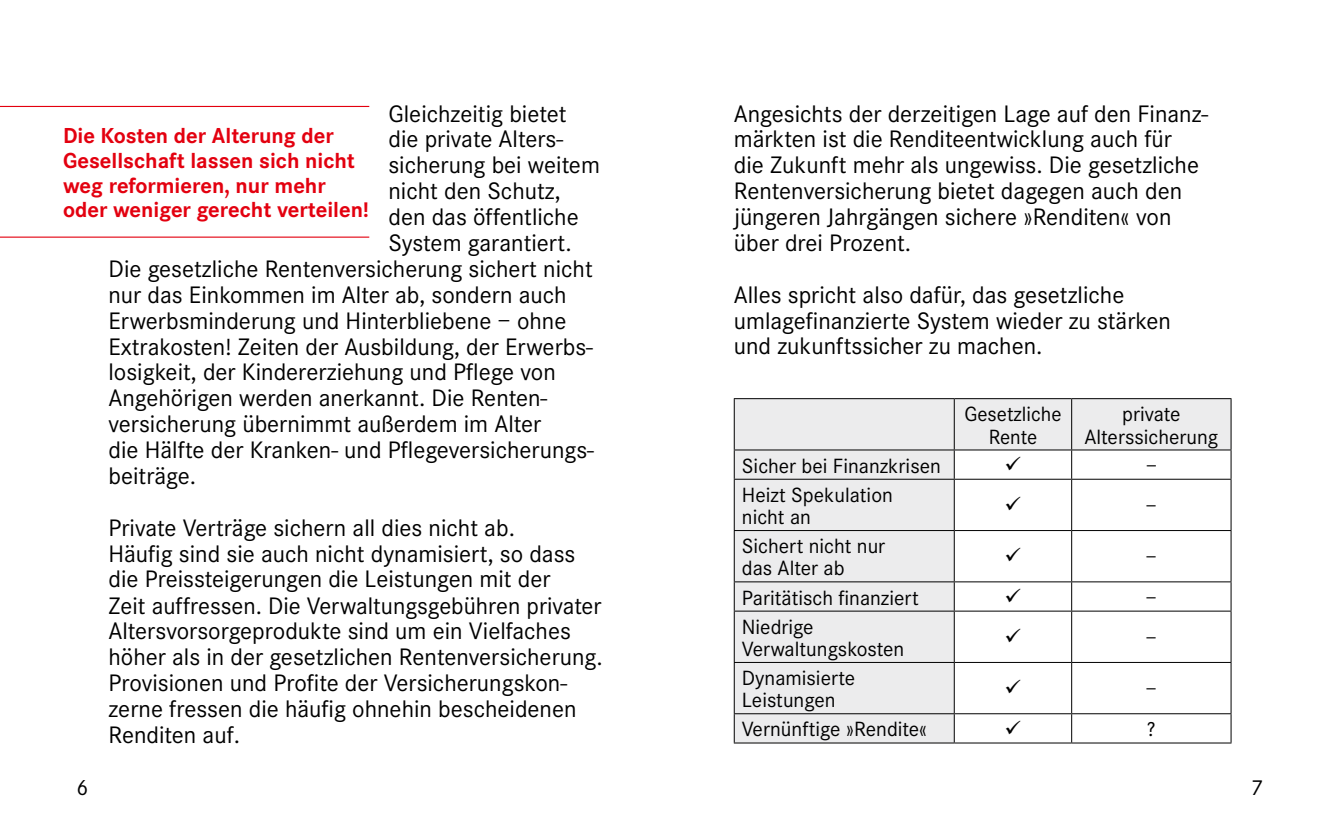
<style>
.page{position:relative;width:1340px;height:836px;background:#fff}
.page>*{position:absolute;margin:0;border:0;box-sizing:border-box;transform-origin:0 0}
.t1{font:24.75px/25.9px "Corporate S";color:#000}
.t2{font:700 22.5px/24.8px "Corporate S";color:#e3000f}
.t3{font:22.5px "Corporate S";color:#000}
.t4{font:21.38px/22.5px "Corporate S";color:#000}
</style>
<div class="page">
<hr style="left:0;top:106px;width:369px;height:1px;background:#e3000f">
<hr style="left:0;top:236px;width:369px;height:2px;background:#e3000f">
<svg style="left:734px;top:399px;width:496px;height:343px;fill:#ececed"></svg>
<hr style="left:733px;top:398px;width:221px;height:1px;background:#000">
<hr style="left:733px;top:399px;width:1px;height:50px;background:#000">
<hr style="left:954px;top:398px;width:117px;height:1px;background:#000">
<hr style="left:953px;top:399px;width:1px;height:50px;background:#000">
<hr style="left:1071px;top:398px;width:160px;height:1px;background:#000">
<hr style="left:1071px;top:399px;width:1px;height:50px;background:#000">
<hr style="left:1230px;top:399px;width:1px;height:50px;background:#000">
<hr style="left:733px;top:449px;width:221px;height:1px;background:#000">
<svg style="left:733px;top:450px;width:1px;height:29px"></svg>
<hr style="left:954px;top:449px;width:117px;height:1px;background:#000">
<svg style="left:953px;top:450px;width:1px;height:29px"></svg>
<hr style="left:1071px;top:449px;width:160px;height:1px;background:#000">
<svg style="left:1071px;top:450px;width:1px;height:29px"></svg>
<svg style="left:1230px;top:450px;width:1px;height:29px"></svg>
<hr style="left:733px;top:479px;width:221px;height:1px;background:#000">
<hr style="left:733px;top:479px;width:1px;height:51px;background:#000">
<hr style="left:954px;top:479px;width:117px;height:1px;background:#000">
<hr style="left:953px;top:479px;width:1px;height:51px;background:#000">
<hr style="left:1071px;top:479px;width:160px;height:1px;background:#000">
<hr style="left:1071px;top:479px;width:1px;height:51px;background:#000">
<hr style="left:1230px;top:479px;width:1px;height:51px;background:#000">
<hr style="left:733px;top:530px;width:221px;height:1px;background:#000">
<hr style="left:733px;top:531px;width:1px;height:50px;background:#000">
<hr style="left:954px;top:530px;width:117px;height:1px;background:#000">
<hr style="left:953px;top:531px;width:1px;height:50px;background:#000">
<hr style="left:1071px;top:530px;width:160px;height:1px;background:#000">
<hr style="left:1071px;top:531px;width:1px;height:50px;background:#000">
<hr style="left:1230px;top:531px;width:1px;height:50px;background:#000">
<hr style="left:733px;top:581px;width:221px;height:1px;background:#000">
<svg style="left:733px;top:582px;width:1px;height:28px"></svg>
<hr style="left:954px;top:581px;width:117px;height:1px;background:#000">
<svg style="left:953px;top:582px;width:1px;height:28px"></svg>
<hr style="left:1071px;top:581px;width:160px;height:1px;background:#000">
<svg style="left:1071px;top:582px;width:1px;height:28px"></svg>
<svg style="left:1230px;top:582px;width:1px;height:28px"></svg>
<hr style="left:733px;top:610px;width:221px;height:1px;background:#000">
<hr style="left:733px;top:611px;width:1px;height:51px;background:#000">
<hr style="left:954px;top:610px;width:117px;height:1px;background:#000">
<hr style="left:953px;top:611px;width:1px;height:51px;background:#000">
<hr style="left:1071px;top:610px;width:160px;height:1px;background:#000">
<hr style="left:1071px;top:611px;width:1px;height:51px;background:#000">
<hr style="left:1230px;top:611px;width:1px;height:51px;background:#000">
<hr style="left:733px;top:662px;width:221px;height:1px;background:#000">
<hr style="left:733px;top:663px;width:1px;height:50px;background:#000">
<hr style="left:954px;top:662px;width:117px;height:1px;background:#000">
<hr style="left:953px;top:663px;width:1px;height:50px;background:#000">
<hr style="left:1071px;top:662px;width:160px;height:1px;background:#000">
<hr style="left:1071px;top:663px;width:1px;height:50px;background:#000">
<hr style="left:1230px;top:663px;width:1px;height:50px;background:#000">
<hr style="left:733px;top:713px;width:221px;height:1px;background:#000">
<svg style="left:733px;top:714px;width:1px;height:28px"></svg>
<hr style="left:954px;top:713px;width:117px;height:1px;background:#000">
<svg style="left:953px;top:714px;width:1px;height:28px"></svg>
<hr style="left:1071px;top:713px;width:160px;height:1px;background:#000">
<svg style="left:1071px;top:714px;width:1px;height:28px"></svg>
<svg style="left:1230px;top:714px;width:1px;height:28px"></svg>
<hr style="left:733px;top:742px;width:221px;height:1px;background:#000">
<hr style="left:954px;top:742px;width:117px;height:1px;background:#000">
<hr style="left:1071px;top:742px;width:160px;height:1px;background:#000">
<svg style="left:1006px;top:456px;width:14px;height:14px"></svg>
<svg style="left:1006px;top:496px;width:14px;height:14px"></svg>
<svg style="left:1006px;top:548px;width:14px;height:13px"></svg>
<svg style="left:1006px;top:588px;width:14px;height:14px"></svg>
<svg style="left:1006px;top:628px;width:14px;height:14px"></svg>
<svg style="left:1006px;top:679px;width:14px;height:14px"></svg>
<svg style="left:1006px;top:720px;width:14px;height:14px"></svg>
<p class="t1" style="left:388px;top:101px;width:180px">Gleichzeitig bietet</p>
<p class="t1" style="left:388px;top:127px;width:176px">die private Alters-</p>
<p class="t1" style="left:388px;top:153px;width:213px">sicherung bei weitem</p>
<p class="t1" style="left:388px;top:178px;width:174px">nicht den Schutz,</p>
<p class="t1" style="left:388px;top:204px;width:192px">den das öffentliche</p>
<p class="t1" style="left:388px;top:230px;width:185px">System garantiert.</p>
<p class="t1" style="left:108px;top:256px;width:486px">Die gesetzliche Rentenversicherung sichert nicht</p>
<p class="t1" style="left:108px;top:282px;width:460px">nur das Einkommen im Alter ab, sondern auch</p>
<p class="t1" style="left:108px;top:308px;width:459px">Erwerbsminderung und Hinterbliebene – ohne</p>
<p class="t1" style="left:108px;top:334px;width:486px">Extrakosten! Zeiten der Ausbildung, der Erwerbs-</p>
<p class="t1" style="left:108px;top:359px;width:449px">losigkeit, der Kindererziehung und Pflege von</p>
<p class="t1" style="left:108px;top:385px;width:440px">Angehörigen werden anerkannt. Die Renten-</p>
<p class="t1" style="left:108px;top:411px;width:434px">versicherung übernimmt außerdem im Alter</p>
<p class="t1" style="left:108px;top:437px;width:487px">die Hälfte der Kranken- und Pflegeversicherungs-</p>
<p class="t1" style="left:108px;top:463px;width:89px">beiträge.</p>
<p class="t1" style="left:108px;top:515px;width:496px">Private Verträge sichern all dies nicht ab.<br>Häufig sind sie auch nicht dynamisiert, so dass die Preissteigerungen die Leistungen mit der<br>Zeit auffressen. Die Verwaltungsgebühren privater Altersvorsorgeprodukte sind um ein Vielfaches höher als in der gesetzlichen Rentenversicherung.<br>Provisionen und Profite der Versicherungskon&shy;zerne fressen die häufig ohnehin bescheidenen Renditen auf.</p>
<p class="t2" style="left:63px;top:124px;width:307px">Die Kosten der Alterung der<br>Gesellschaft lassen sich nicht weg reformieren, nur mehr oder weniger gerecht verteilen!</p>
<p class="t1" style="left:733px;top:101px;width:476px">Angesichts der derzeitigen Lage auf den Finanz&shy;märkten ist die Renditeentwicklung auch für<br>die Zukunft mehr als ungewiss. Die gesetzliche Rentenversicherung bietet dagegen auch den jüngeren Jahrgängen sichere »Renditen« von über drei Prozent.</p>
<p class="t1" style="left:733px;top:282px;width:438px">Alles spricht also dafür, das gesetzliche umlagefinanzierte System wieder zu stärken und zukunftssicher zu machen.</p>
<p class="t4" style="left:964px;top:403px;width:99px;text-align:center">Gesetzliche<br>Rente</p>
<p class="t4" style="left:1084px;top:403px;width:135px;text-align:center">private<br>Alterssicherung</p>
<p class="t4" style="left:742px;top:454px;width:200px">Sicher bei Finanzkrisen</p>
<p class="t4" style="left:1145px;top:454px;width:13px">–</p>
<p class="t4" style="left:742px;top:483px;width:152px">Heizt Spekulation nicht an</p>
<p class="t4" style="left:1145px;top:495px;width:13px">–</p>
<p class="t4" style="left:742px;top:535px;width:145px">Sichert nicht nur das Alter ab</p>
<p class="t4" style="left:1145px;top:546px;width:13px">–</p>
<p class="t4" style="left:742px;top:586px;width:178px">Paritätisch finanziert</p>
<p class="t4" style="left:1145px;top:586px;width:13px">–</p>
<p class="t4" style="left:741px;top:615px;width:164px">N iedrige<br>Verwaltungskosten</p>
<p class="t4" style="left:1145px;top:626px;width:13px">–</p>
<p class="t4" style="left:741px;top:666px;width:115px">Dynamisierte<br>Leistungen</p>
<p class="t4" style="left:1145px;top:678px;width:13px">–</p>
<p class="t4" style="left:741px;top:718px;width:187px">Vernünftige »Rendite«</p>
<p class="t4" style="left:1146px;top:718px;width:10px">?</p>
<p class="t3" style="left:77px;top:774px;width:13px">6</p>
<p class="t3" style="left:1251px;top:774px;width:13px">7</p>
</div>
